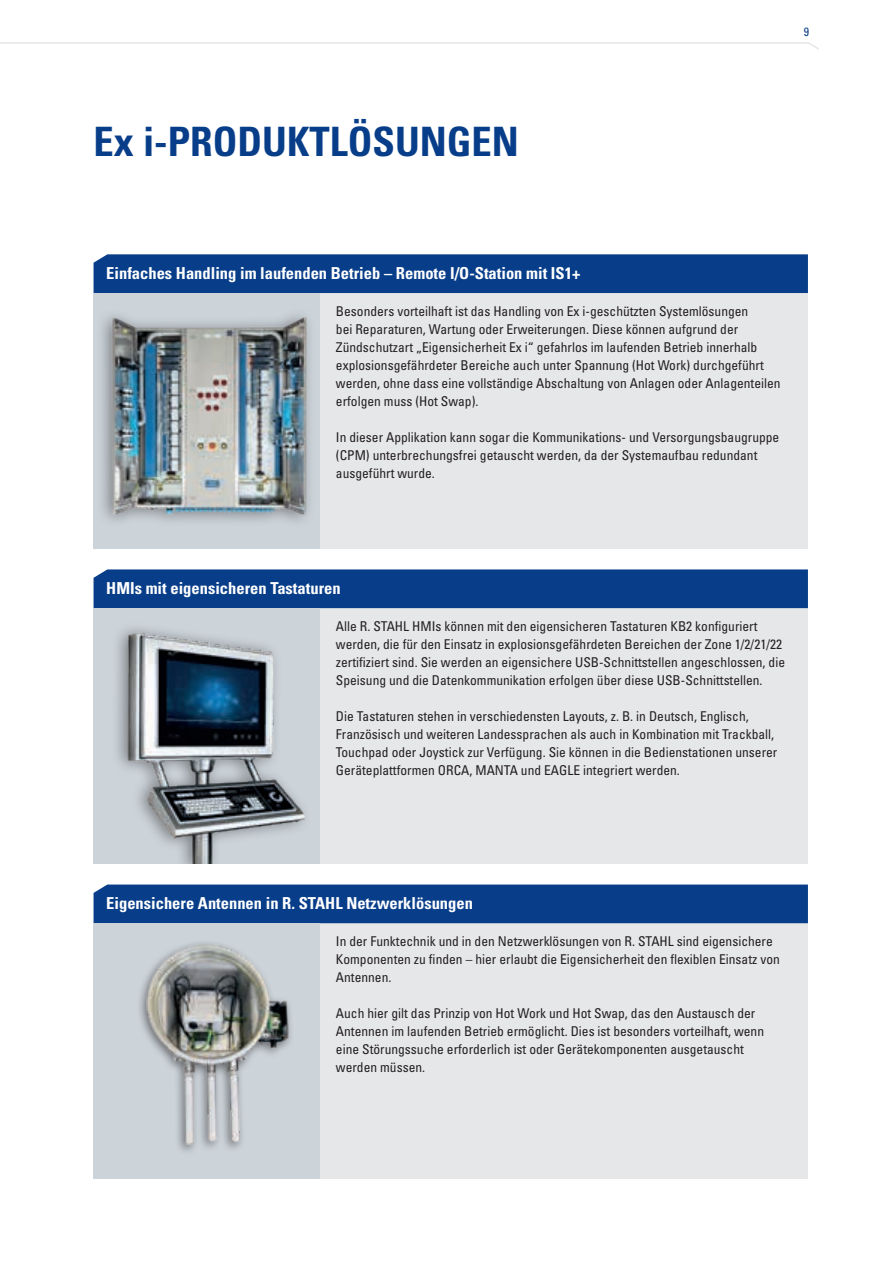
<style>
.page{position:relative;width:893px;height:1263px;background:#fff}
.page>*{position:absolute;margin:0;border:0;box-sizing:border-box;transform-origin:0 0}
.t1{font:700 condensed 40.5px "Univers LT Std";color:#083e89}
.t2{font:700 condensed 16.5px "Univers LT Std";color:#fff}
.t3{font:condensed 13.5px/18px "Univers LT Std";color:#231f20}
.t4{font:condensed 12px "Univers LT Std";color:#083e89}
</style>
<div class="page">
<div style="left:94px;top:293px;width:714px;height:255px;background:#e6e7e9"></div>
<div style="left:94px;top:254px;width:714px;height:39px;background:#083e89"></div>
<img style="left:94px;top:293px;width:226px;height:250px">
<svg style="left:0;top:42px;width:819px;height:8px"></svg>
<div style="left:94px;top:608px;width:714px;height:255px;background:#e6e7e9"></div>
<div style="left:94px;top:569px;width:714px;height:39px;background:#083e89"></div>
<div style="left:94px;top:608px;width:226px;height:255px;background:#ccd4da"></div>
<img style="left:116px;top:627px;width:190px;height:236px">
<div style="left:94px;top:923px;width:714px;height:255px;background:#e6e7e9"></div>
<div style="left:94px;top:884px;width:714px;height:39px;background:#083e89"></div>
<div style="left:94px;top:923px;width:226px;height:255px;background:#ccd4da"></div>
<img style="left:139px;top:942px;width:152px;height:210px">
<h1 class="t1" style="left:94px;top:117px;width:427px">Ex i-PRODUKTLÖSUNGEN</h1>
<p class="t4" style="left:804px;top:24px;width:7px">9</p>
<p class="t2" style="left:106px;top:263px;width:475px">Einfaches Handling im laufenden Betrieb – Remote I/O-Station mit IS1+</p>
<p class="t3" style="left:336px;top:302px;width:446px">Besonders vorteilhaft ist das Handling von Ex i-geschützten Systemlösungen<br>bei Reparaturen, Wartung oder Erweiterungen. Diese können aufgrund der Zündschutzart „Eigensicherheit Ex i“ gefahrlos im laufenden Betrieb innerhalb explosionsgefährdeter Bereiche auch unter Spannung (Hot Work) durchgeführt werden, ohne dass eine vollständige Abschaltung von Anlagen oder Anlagenteilen erfolgen muss (Hot Swap).</p>
<p class="t3" style="left:336px;top:428px;width:445px">In dieser Applikation kann sogar die Kommunikations- und Versorgungsbaugruppe (CPM) unterbrechungsfrei getauscht werden, da der Systemaufbau redundant ausgeführt wurde.</p>
<p class="t2" style="left:106px;top:578px;width:236px">HMIs mit eigensicheren Tastaturen</p>
<p class="t3" style="left:336px;top:617px;width:451px">Alle R. STAHL HMIs können mit den eigensicheren Tastaturen KB2 konfiguriert werden, die für den Einsatz in explosionsgefährdeten Bereichen der Zone 1/2/21/22 zertifiziert sind. Sie werden an eigensichere USB-Schnittstellen angeschlossen, die Speisung und die Datenkommunikation erfolgen über diese USB-Schnittstellen.</p>
<p class="t3" style="left:336px;top:707px;width:443px">Die Tastaturen stehen in verschiedensten Layouts, z. B. in Deutsch, Englisch, Französisch und weiteren Landessprachen als auch in Kombination mit Trackball, Touchpad oder Joystick zur Verfügung. Sie können in die Bedienstationen unserer Geräteplattformen ORCA, MANTA und EAGLE integriert werden.</p>
<p class="t2" style="left:106px;top:893px;width:368px">Eigensichere Antennen in R. STAHL Netzwerklösungen</p>
<p class="t3" style="left:336px;top:932px;width:445px">In der Funktechnik und in den Netzwerklösungen von R. STAHL sind eigensichere<br>Komponenten zu finden – hier erlaubt die Eigensicherheit den flexiblen Einsatz von<br>Antennen.</p>
<p class="t3" style="left:336px;top:1004px;width:430px">Auch hier gilt das Prinzip von Hot Work und Hot Swap, das den Austausch der Antennen im laufenden Betrieb ermöglicht. Dies ist besonders vorteilhaft, wenn eine Störungssuche erforderlich ist oder Gerätekomponenten ausgetauscht werden müssen.</p>
</div>
